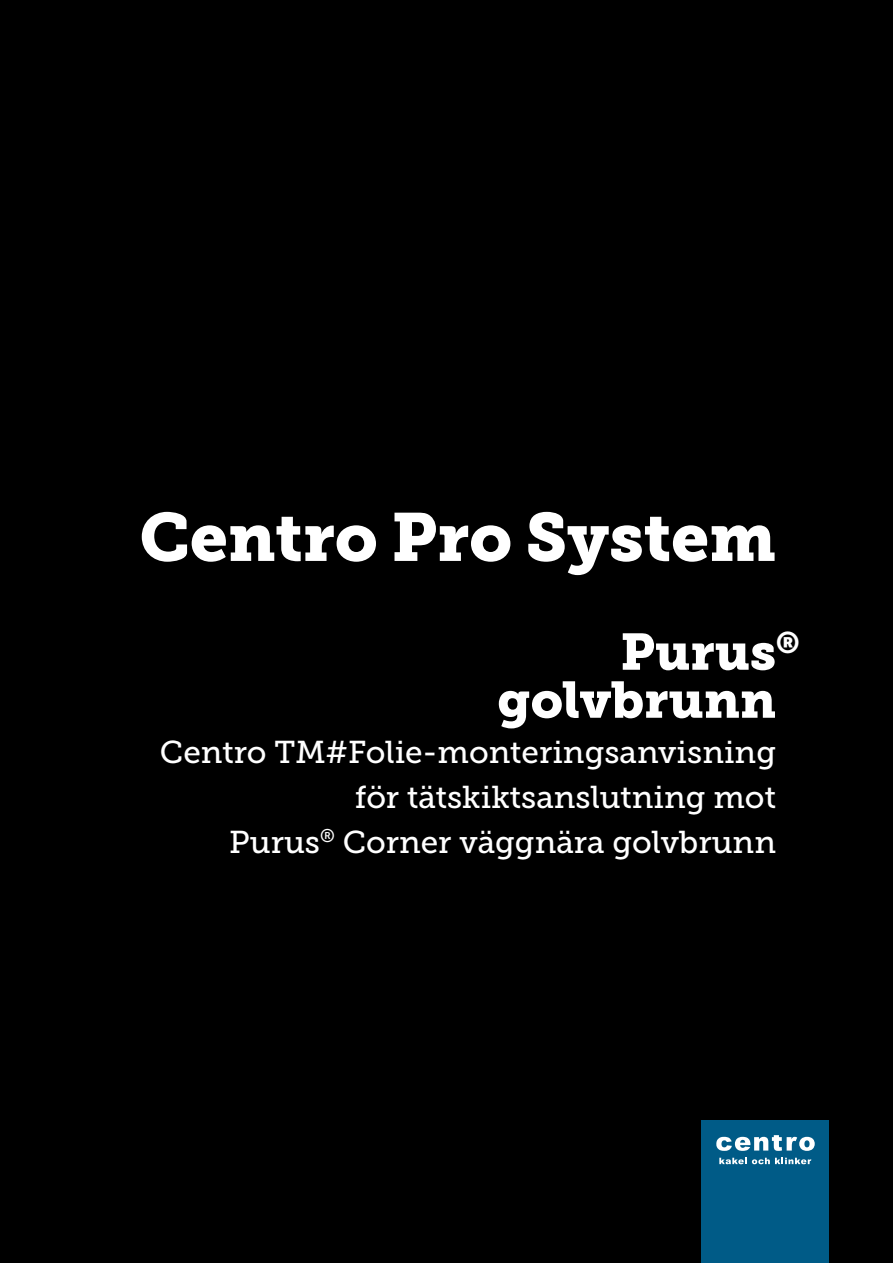
<style>
.page{position:relative;width:893px;height:1263px;background:#000}
.page>*{position:absolute;margin:0;border:0;box-sizing:border-box;transform-origin:0 0}
.t1{font:67.5px "Museo Slab 900";color:#fff}
.t2{font:51px/48px "Museo Slab 900";color:#fff}
.t3{font:31.5px/45px "Museo Slab 500";color:#fff;text-align:right}
</style>
<div class="page">
<div style="left:702px;top:1121px;width:127px;height:142px;background:#005b87"></div>
<svg style="left:719px;top:1158px;width:92px;height:6px"></svg>
<svg style="left:716px;top:1135px;width:99px;height:16px"></svg>
<h1 class="t1" style="left:139px;top:498px;width:638px">Centro Pro System</h1>
<h2 class="t2" style="left:497px;top:628px;width:304px;text-indent:123px">Purus<sup>® </sup>golvbrunn</h2>
<p class="t3" style="left:160px;top:730px;width:618px">Centro TM#Folie-monteringsanvisning för tätskiktsanslutning mot<br>Purus<sup>®</sup> Corner väggnära golvbrunn</p>
</div>
